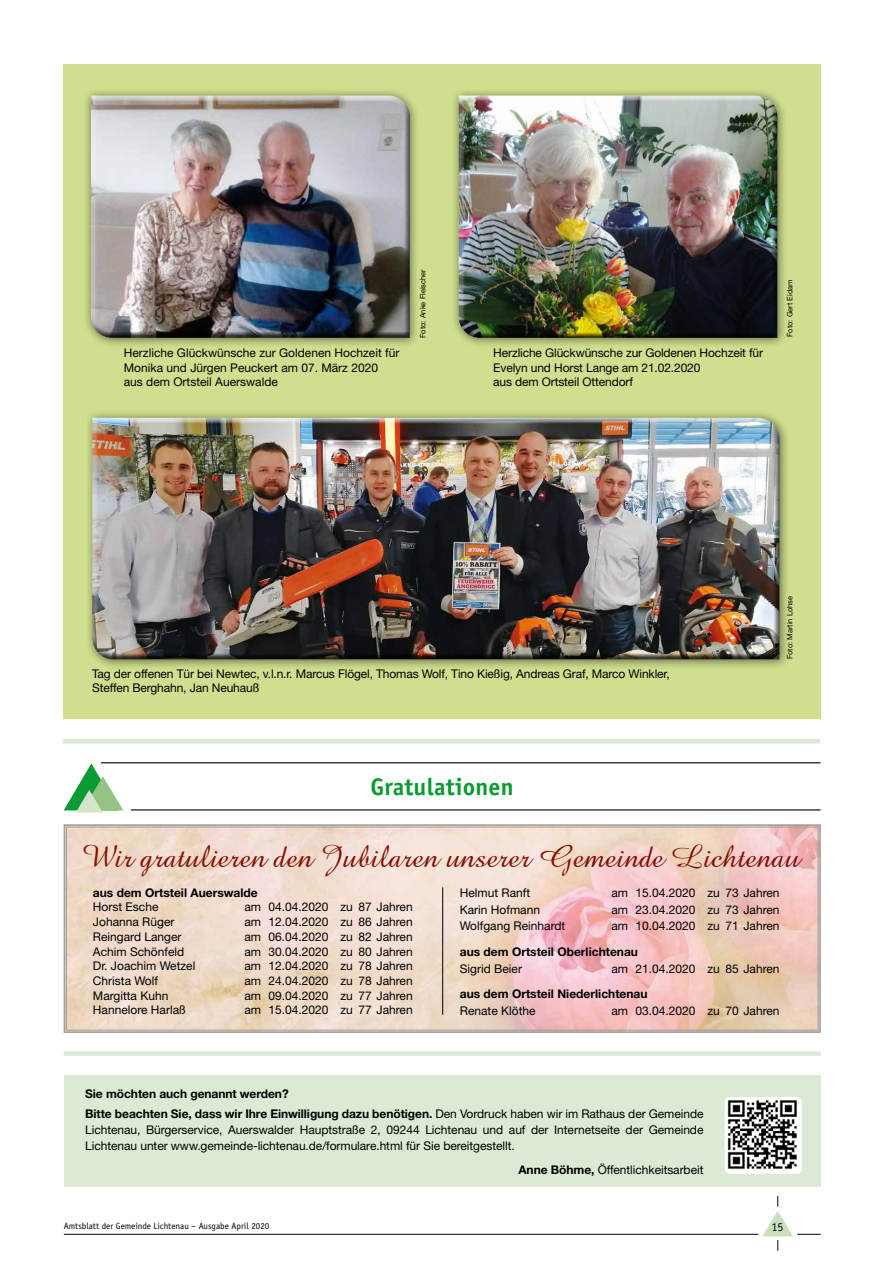
<style>
.page{position:relative;width:893px;height:1263px;background:#fff}
.page>*{position:absolute;margin:0;border:0;box-sizing:border-box;transform-origin:0 0}
.t1{font:32.25px "Amazone BT";color:#890c00}
.t2{font:700 24px "Officina Sans";letter-spacing:.01em;color:#0b9a33}
.t3{font:12px/14.7px "Helvetica Neue";color:#000}
.t4{font:700 12px/20px "Helvetica Neue";color:#000}
.t5{font:12px "Officina Sans";color:#000}
.t6{font:9px "Officina Sans";color:#000}
.t7{font:7.5px "Helvetica Neue";color:#000}
.s1{font-weight:400}
.s2{font-weight:700}
</style>
<div class="page">
<hr style="left:64px;top:1234px;width:694px;height:1px;background:#000">
<svg style="left:762px;top:1196px;width:59px;height:55px"></svg>
<div style="left:63px;top:64px;width:758px;height:655px;background:#cfdf8f"></div>
<div style="left:83px;top:88px;width:337px;height:260px;background:#000;opacity:.5"></div>
<div style="left:89px;top:94px;width:323px;height:235px;background:#fff;opacity:.9"></div>
<div style="left:89px;top:102px;width:323px;height:236px;background:#000;opacity:.75"></div>
<div style="left:451px;top:88px;width:337px;height:260px;background:#000;opacity:.5"></div>
<div style="left:456px;top:93px;width:323px;height:235px;background:#fff;opacity:.9"></div>
<div style="left:456px;top:101px;width:323px;height:238px;background:#000;opacity:.75"></div>
<div style="left:84px;top:410px;width:706px;height:260px;background:#000;opacity:.5"></div>
<div style="left:90px;top:416px;width:690px;height:234px;background:#fff;opacity:.9"></div>
<div style="left:90px;top:424px;width:690px;height:236px;background:#000;opacity:.75"></div>
<hr style="left:63px;top:739px;width:757px;height:4px;background:#dcead5">
<div style="left:64px;top:1051px;width:757px;height:5px;background:#dcead5"></div>
<svg style="left:63px;top:824px;width:758px;height:209px;background:#eed2c6"></svg>
<div style="left:66px;top:827px;width:752px;height:203px;border:1px solid #9c9d9d"></div>
<hr style="left:442px;top:887px;width:1px;height:128px;background:#000">
<hr style="left:101px;top:762px;width:719px;height:1px;background:#000">
<hr style="left:131px;top:809px;width:689px;height:1px;background:#000">
<svg style="left:64px;top:763px;width:59px;height:50px"></svg>
<div style="left:64px;top:1075px;width:757px;height:111px;background:#dcead5"></div>
<div style="left:725px;top:1097px;width:77px;height:77px;background:#fff;border-radius:5px"></div>
<img style="left:725px;top:1097px;width:77px;height:74px">
<p class="t7" style="left:418px;top:338px;width:70px;rotate:-90deg">Foto: Anke Fleischer</p>
<p class="t7" style="left:785px;top:337px;width:59px;rotate:-90deg">Foto: Gert Eidam</p>
<p class="t3" style="left:124px;top:345px;width:277px">Herzliche Glückwünsche zur Goldenen Hochzeit für<br>Monika und Jürgen Peuckert am 07. März 2020 aus dem Ortsteil Auerswalde</p>
<p class="t3" style="left:493px;top:345px;width:271px">Herzliche Glückwünsche zur Goldenen Hochzeit für<br>Evelyn und Horst Lange am 21.02.2020<br>aus dem Ortsteil Ottendorf</p>
<p class="t3" style="left:92px;top:666px;width:579px">Tag der offenen Tür bei Newtec, v.l.n.r. Marcus Flögel, Thomas Wolf, Tino Kießig, Andreas Graf, Marco Winkler,<br>Steffen Berghahn, Jan Neuhauß</p>
<h2 class="t2" style="left:370px;top:772px;width:145px">Gratulationen</h2>
<p class="t7" style="left:785px;top:659px;width:65px;rotate:-90deg">Foto: Martin Lohse</p>
<h1 class="t1" style="left:81px;top:838px;width:721px">Wir gratulieren den Jubilaren unserer Gemeinde Lichtenau</h1>
<p class="t4" style="left:93px;top:882px;width:166px">aus dem Ortsteil Auerswalde</p>
<p class="t3" style="left:93px;top:900px;width:67px">Horst Esche</p>
<p class="t3" style="left:244px;top:900px;width:170px">am 04.04.2020 zu 87 Jahren</p>
<p class="t3" style="left:93px;top:914px;width:83px">Johanna Rüger</p>
<p class="t3" style="left:244px;top:914px;width:170px">am 12.04.2020 zu 86 Jahren</p>
<p class="t3" style="left:93px;top:929px;width:90px">Reingard Langer</p>
<p class="t3" style="left:244px;top:929px;width:170px">am 06.04.2020 zu 82 Jahren</p>
<p class="t3" style="left:93px;top:944px;width:93px">Achim Schönfeld</p>
<p class="t3" style="left:244px;top:944px;width:170px">am 30.04.2020 zu 80 Jahren</p>
<p class="t3" style="left:93px;top:958px;width:104px">Dr. Joachim Wetzel</p>
<p class="t3" style="left:244px;top:958px;width:170px">am 12.04.2020 zu 78 Jahren</p>
<p class="t3" style="left:93px;top:973px;width:67px">Christa Wolf</p>
<p class="t3" style="left:244px;top:973px;width:170px">am 24.04.2020 zu 78 Jahren</p>
<p class="t3" style="left:93px;top:988px;width:77px">Margitta Kuhn</p>
<p class="t3" style="left:244px;top:988px;width:170px">am 09.04.2020 zu 77 Jahren</p>
<p class="t3" style="left:93px;top:1002px;width:94px">Hannelore Harlaß</p>
<p class="t3" style="left:244px;top:1002px;width:170px">am 15.04.2020 zu 77 Jahren</p>
<p class="t3" style="left:460px;top:885px;width:72px">Helmut Ranft</p>
<p class="t3" style="left:611px;top:885px;width:170px">am 15.04.2020 zu 73 Jahren</p>
<p class="t3" style="left:460px;top:902px;width:82px">Karin Hofmann</p>
<p class="t3" style="left:611px;top:902px;width:170px">am 23.04.2020 zu 73 Jahren</p>
<p class="t3" style="left:460px;top:918px;width:107px">Wolfgang Reinhardt</p>
<p class="t3" style="left:611px;top:918px;width:170px">am 10.04.2020 zu 71 Jahren</p>
<p class="t4" style="left:460px;top:941px;width:180px">aus dem Ortsteil Oberlichtenau</p>
<p class="t3" style="left:460px;top:961px;width:64px">Sigrid Beier</p>
<p class="t3" style="left:611px;top:961px;width:170px">am 21.04.2020 zu 85 Jahren</p>
<p class="t4" style="left:460px;top:983px;width:189px">aus dem Ortsteil Niederlichtenau</p>
<p class="t3" style="left:460px;top:1003px;width:77px">Renate Klöthe</p>
<p class="t3" style="left:611px;top:1003px;width:170px">am 03.04.2020 zu 70 Jahren</p>
<p class="t4" style="left:85px;top:1083px;width:620px">Sie möchten auch genannt werden?<br>Bitte beachten Sie, dass wir Ihre Einwilligung dazu benötigen. <span class="s1">Den Vordruck haben wir im Rathaus der Gemeinde</span></p>
<p class="t3" style="left:85px;top:1121px;width:620px;line-height:15.8px">Lichtenau, Bürgerservice, Auerswalder Hauptstraße 2, 09244 Lichtenau und auf der Internetseite der Gemeinde<br>Lichtenau unter www.gemeinde-lichtenau.de/formulare.html für Sie bereitgestellt.</p>
<p class="t3" style="left:518px;top:1162px;width:186px"><span class="s2">Anne Böhme,</span> Öffentlichkeitsarbeit</p>
<p class="t6" style="left:64px;top:1220px;width:207px">Amtsblatt der Gemeinde Lichtenau – Ausgabe April 2020</p>
<p class="t5" style="left:772px;top:1220px;width:13px">15</p>
</div>
